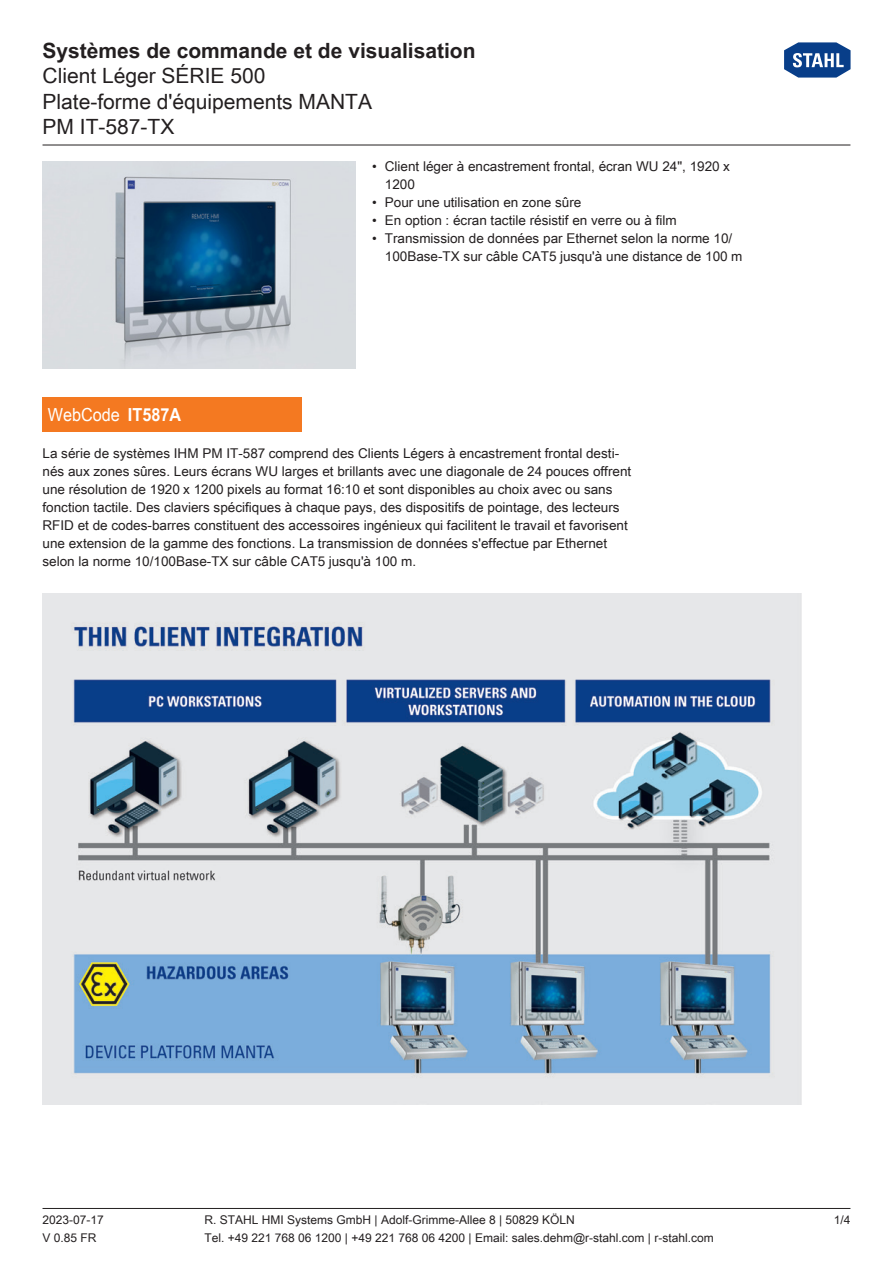
<style>
.page{position:relative;width:893px;height:1263px;background:#fff}
.page>*{position:absolute;margin:0;border:0;box-sizing:border-box;transform-origin:0 0}
.t1{font:21px/25.5px "Arial Unicode MS";color:#231f20}
.t2{font:700 21px "Arial Unicode MS";color:#231f20}
.WebCode{font:18px "Arial Unicode MS";color:#fff;scale:.9 1}
._00_Basic_ParaStyle{font:13.5px/18px "Arial Unicode MS";color:#231f20}
.t3{font:12px "Arial Unicode MS";color:#231f20}
.s1{font-weight:700}
</style>
<div class="page">
<hr style="left:43px;top:1208px;width:807px;height:1px;background:#231f20">
<hr style="left:43px;top:145px;width:807px;height:1px;background:#231f20">
<svg style="left:784px;top:42px;width:67px;height:36px"></svg>
<img style="left:43px;top:594px;width:758px;height:510px">
<img style="left:43px;top:162px;width:312px;height:207px">
<div style="left:43px;top:398px;width:259px;height:34px;background:#f47921"></div>
<h1 class="t2" style="left:43px;top:35px;width:434px">Systèmes de commande et de visualisation</h1>
<h1 class="t1" style="left:43px;top:62px;width:331px">Client Léger SÉRIE 500<br>Plate-forme d'équipements MANTA<br>PM IT-587-TX</h1>
<p class="_00_Basic_ParaStyle" style="left:385px;top:157px;width:347px;text-indent:-13px">• Client léger à encastrement frontal, écran WU 24", 1920 x<br>1200</p>
<p class="_00_Basic_ParaStyle" style="left:372px;top:193px;width:211px">• Pour une utilisation en zone sûre</p>
<p class="_00_Basic_ParaStyle" style="left:372px;top:211px;width:306px">• En option : écran tactile résistif en verre ou à film</p>
<p class="_00_Basic_ParaStyle" style="left:385px;top:229px;width:359px;text-indent:-13px">• Transmission de données par Ethernet selon la norme 10/<br>100Base-TX sur câble CAT5 jusqu'à une distance de 100 m</p>
<p class="WebCode" style="left:48px;top:402px;width:150px">WebCode <span class="s1">IT587A</span></p>
<p class="_00_Basic_ParaStyle" style="left:43px;top:444px;width:590px">La série de systèmes IHM PM IT-587 comprend des Clients Légers à encastrement frontal desti&shy;nés aux zones sûres. Leurs écrans WU larges et brillants avec une diagonale de 24 pouces offrent une résolution de 1920 x 1200 pixels au format 16:10 et sont disponibles au choix avec ou sans fonction tactile. Des claviers spécifiques à chaque pays, des dispositifs de pointage, des lecteurs RFID et de codes-barres constituent des accessoires ingénieux qui facilitent le travail et favorisent une extension de la gamme des fonctions. La transmission de données s'effectue par Ethernet selon la norme 10/100Base-TX sur câble CAT5 jusqu'à 100 m.</p>
<p class="t3" style="left:43px;top:1211px;width:63px">2023-07-17</p>
<p class="t3" style="left:205px;top:1211px;width:372px">R. STAHL HMI Systems GmbH | Adolf-Grimme-Allee 8 | 50829 KÖLN</p>
<p class="t3" style="left:834px;top:1211px;width:18px">1/4</p>
<p class="t3" style="left:43px;top:1229px;width:56px">V 0.85 FR</p>
<p class="t3" style="left:205px;top:1229px;width:511px">Tel. +49 221 768 06 1200 | +49 221 768 06 4200 | Email: sales.dehm@r-stahl.com | r-stahl.com</p>
</div>
